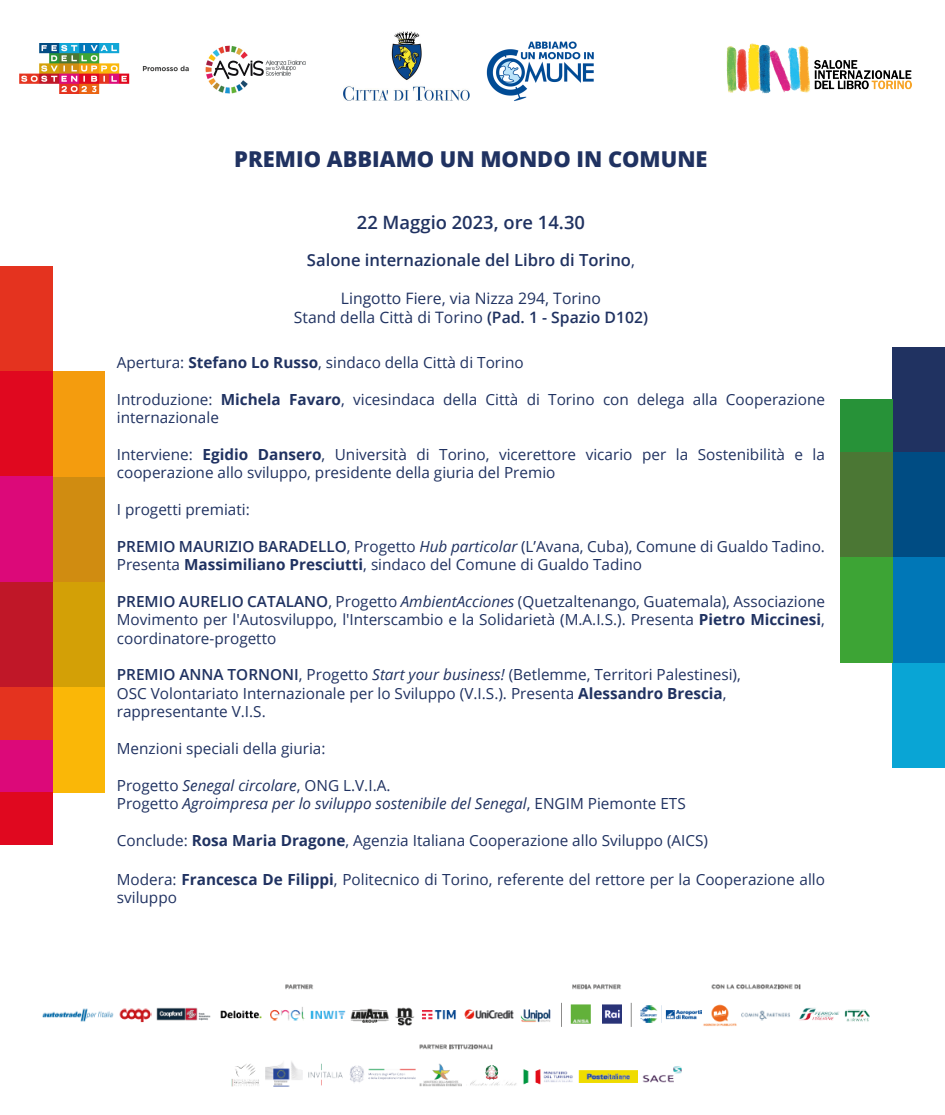
<style>
.page{position:relative;width:945px;height:1115px;background:#fff}
.page>*{position:absolute;margin:0;border:0;box-sizing:border-box;transform-origin:0 0}
.t1{font:800 21.88px "Open Sans";color:#203261}
.t2{font:600 18.38px "Open Sans";color:#203261}
.t3{font:600 16.62px "Open Sans";color:#203261}
.t4{font:300 15.75px/18.9px "Open Sans";color:#203261;text-align:center}
.t5{font:15.31px/18.4px "Open Sans";color:#203261}
.t6{font:italic 15.31px/18.4px "Open Sans";color:#203261}
.s1{font-weight:400;font-size:15.75px}
.s2{font-weight:400}
.s3{font-weight:600}
.s4{font-weight:700}
.s5{font-style:italic}
.s6{font-style:normal}
</style>
<div class="page">
<img style="left:343px;top:31px;width:126px;height:69px">
<img style="left:486px;top:41px;width:108px;height:60px">
<img style="left:726px;top:43px;width:186px;height:50px">
<div style="left:892px;top:347px;width:53px;height:52px;background:#203261"></div>
<div style="left:892px;top:399px;width:53px;height:53px;background:#203261"></div>
<div style="left:892px;top:452px;width:53px;height:53px;background:#004c83"></div>
<div style="left:892px;top:505px;width:53px;height:52px;background:#004c83"></div>
<div style="left:892px;top:557px;width:53px;height:53px;background:#0077b7"></div>
<div style="left:892px;top:610px;width:53px;height:53px;background:#0077b7"></div>
<div style="left:892px;top:663px;width:53px;height:52px;background:#09a5d5"></div>
<div style="left:892px;top:715px;width:53px;height:53px;background:#09a5d5"></div>
<div style="left:840px;top:399px;width:52px;height:53px;background:#279238"></div>
<div style="left:840px;top:452px;width:52px;height:53px;background:#4b7734"></div>
<div style="left:840px;top:505px;width:52px;height:52px;background:#4b7734"></div>
<div style="left:840px;top:557px;width:52px;height:53px;background:#3da435"></div>
<div style="left:840px;top:610px;width:52px;height:53px;background:#3da435"></div>
<div style="left:52px;top:476px;width:53px;height:53px;background:#d08c11"></div>
<div style="left:52px;top:371px;width:53px;height:53px;background:#f49c0e"></div>
<div style="left:52px;top:424px;width:53px;height:52px;background:#f49c0e"></div>
<div style="left:52px;top:529px;width:53px;height:53px;background:#d08c11"></div>
<div style="left:52px;top:582px;width:53px;height:52px;background:#d3a006"></div>
<div style="left:52px;top:634px;width:53px;height:53px;background:#d3a006"></div>
<div style="left:52px;top:687px;width:53px;height:53px;background:#fab707"></div>
<div style="left:52px;top:740px;width:53px;height:53px;background:#fab707"></div>
<div style="left:0;top:266px;width:52px;height:52px;background:#e4331f"></div>
<div style="left:0;top:318px;width:52px;height:53px;background:#e4331f"></div>
<div style="left:0;top:371px;width:52px;height:53px;background:#e0081f"></div>
<div style="left:0;top:424px;width:52px;height:52px;background:#e0081f"></div>
<div style="left:0;top:476px;width:52px;height:53px;background:#dc0979"></div>
<div style="left:0;top:529px;width:52px;height:53px;background:#dc0979"></div>
<div style="left:0;top:582px;width:52px;height:52px;background:#c01728"></div>
<div style="left:0;top:634px;width:52px;height:53px;background:#c01728"></div>
<div style="left:0;top:687px;width:52px;height:53px;background:#e4331f"></div>
<div style="left:0;top:740px;width:52px;height:53px;background:#dc0979"></div>
<div style="left:0;top:793px;width:52px;height:52px;background:#e0081f"></div>
<img style="left:42px;top:984px;width:828px;height:103px">
<img style="left:20px;top:43px;width:286px;height:50px">
<h1 class="t1" style="left:234px;top:142px;width:475px">PREMIO ABBIAMO UN MONDO IN COMUNE</h1>
<p class="t2" style="left:357px;top:210px;width:230px">22 Maggio 2023, ore 14.30</p>
<p class="t3" style="left:307px;top:248px;width:329px">Salone internazionale del Libro di Torino<span class="s1">,</span></p>
<p class="t4" style="left:294px;top:288px;width:356px">Lingotto Fiere, via Nizza 294, Torino<br><span class="s2">Stand della Città di Torino</span> <span class="s3">(Pad. 1 - Spazio D102)</span></p>
<p class="t5" style="left:117px;top:353px;width:408px">Apertura: <span class="s4">Stefano Lo Russo</span>, sindaco della Città di Torino</p>
<p class="t5" style="left:117px;top:389px;width:710px">Introduzione: <span class="s4">Michela Favaro</span>, vicesindaca della Città di Torino con delega alla Cooperazione internazionale</p>
<p class="t5" style="left:117px;top:445px;width:710px">Interviene: <span class="s4">Egidio Dansero</span>, Università di Torino, vicerettore vicario per la Sostenibilità e la cooperazione allo sviluppo, presidente della giuria del Premio</p>
<p class="t5" style="left:117px;top:500px;width:134px">I progetti premiati:</p>
<p class="t5" style="left:117px;top:536px;width:710px"><span class="s3">PREMIO MAURIZIO BARADELLO</span>, Progetto <span class="s5">Hub particolar</span> (L’Avana, Cuba), Comune di Gualdo Tadino.<br>Presenta <span class="s4">Massimiliano Presciutti</span>, sindaco del Comune di Gualdo Tadino</p>
<p class="t5" style="left:117px;top:592px;width:710px;text-align:justify"><span class="s3">PREMIO AURELIO CATALANO</span>, Progetto <span class="s5">AmbientAcciones</span> (Quetzaltenango, Guatemala), Associazione Movimento per l'Autosviluppo, l'Interscambio e la Solidarietà (M.A.I.S.). Presenta <span class="s4">Pietro Miccinesi</span>, coordinatore-progetto</p>
<p class="t5" style="left:117px;top:665px;width:626px"><span class="s3">PREMIO ANNA TORNONI</span>, Progetto <span class="s5">Start your business!</span> (Betlemme, Territori Palestinesi),<br>OSC Volontariato Internazionale per lo Sviluppo (V.I.S.). Presenta <span class="s4">Alessandro Brescia</span>, rappresentante V.I.S.</p>
<p class="t5" style="left:117px;top:739px;width:210px">Menzioni speciali della giuria:</p>
<p class="t6" style="left:117px;top:775px;width:570px"><span class="s6">Progetto</span> Senegal circolare<span class="s6">, ONG L.V.I.A.<br>Progetto</span> Agroimpresa per lo sviluppo sostenibile del Senegal<span class="s6">, ENGIM Piemonte ETS</span></p>
<p class="t5" style="left:117px;top:830px;width:593px">Conclude: <span class="s4">Rosa Maria Dragone</span>, Agenzia Italiana Cooperazione allo Sviluppo (AICS)</p>
<p class="t5" style="left:117px;top:870px;width:710px">Modera: <span class="s4">Francesca De Filippi</span>, Politecnico di Torino, referente del rettore per la Cooperazione allo sviluppo</p>
</div>
